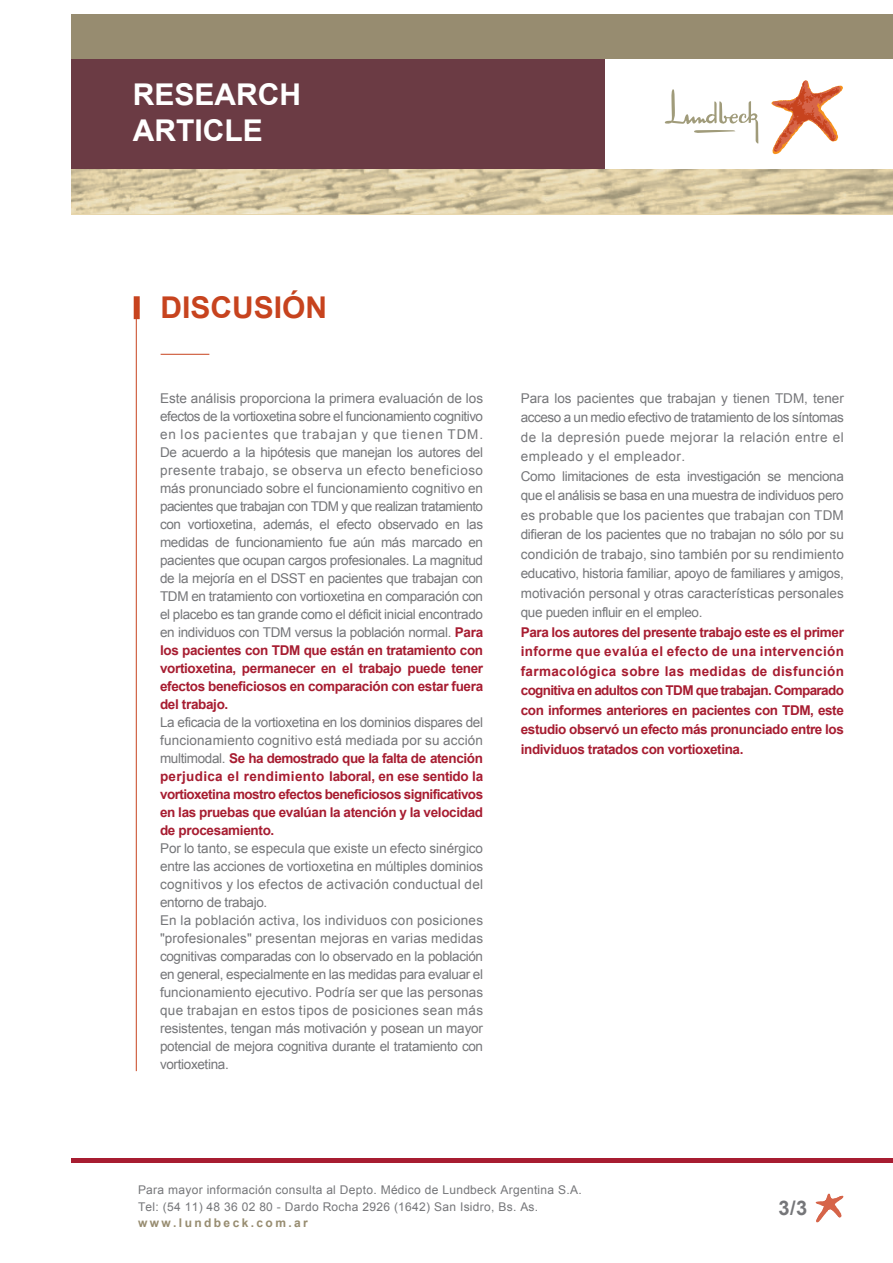
<style>
.page{position:relative;width:893px;height:1263px;background:#fff}
.page>*{position:absolute;margin:0;border:0;box-sizing:border-box;transform-origin:0 0}
.t1{font:700 30px/36px "Arial";color:#fff}
.t2{font:700 30px "Arial";color:#c7431e}
.t3{font:700 20.1px "Arial";color:#757679}
.t4{font:13.5px/18px "Arial";letter-spacing:-.01em;color:#757679}
.t5{font:700 13.5px/18px "Arial";letter-spacing:-.025em;color:#a71d31;text-align:justify}
.t6{font:12px/16.5px "Arial";letter-spacing:.025em;color:#757679}
.t7{font:700 12px "Arial";letter-spacing:.2em;color:#978c70}
.s1{font-weight:700;color:#a71d31}
.s2{font-weight:400;color:#757679}
</style>
<div class="page">
<div style="left:72px;top:14px;width:821px;height:45px;background:#978c70"></div>
<div style="left:72px;top:59px;width:565px;height:113px;background:#6b3b44"></div>
<div style="left:605px;top:59px;width:288px;height:113px;background:#fff"></div>
<svg style="left:72px;top:213px;width:821px;height:2px;background:#e0d1aa"></svg>
<hr style="left:161px;top:354px;width:48px;height:1px;background:#c7431e">
<svg style="left:664px;top:89px;width:95px;height:55px"></svg>
<svg style="left:771px;top:80px;width:72px;height:75px"></svg>
<svg style="left:816px;top:1194px;width:27px;height:28px"></svg>
<hr style="left:136px;top:298px;width:1px;height:773px;background:#c7431e">
<div style="left:134px;top:296px;width:6px;height:23px;background:#c7431e"></div>
<div style="left:72px;top:1158px;width:821px;height:5px;background:#a71d31"></div>
<img style="left:72px;top:170px;width:821px;height:43px">
<h1 class="t1" style="left:133px;top:78px;width:170px">RESEARCH<br>ARTICLE</h1>
<h1 class="t2" style="left:161px;top:288px;width:168px">DISCUSIÓN</h1>
<p class="t4" style="left:160px;top:389px;width:325px;text-align:justify">Este análisis proporciona la primera evaluación de los efectos de la vortioxetina sobre el funcionamiento cognitivo en los pacientes que trabajan y que tienen TDM.<br>De acuerdo a la hipótesis que manejan los autores del presente trabajo, se observa un efecto beneficioso más pronunciado sobre el funcionamiento cognitivo en pacientes que trabajan con TDM y que realizan tratamiento con vortioxetina, además, el efecto observado en las medidas de funcionamiento fue aún más marcado en pacientes que ocupan cargos profesionales. La magnitud de la mejoría en el DSST en pacientes que trabajan con TDM en tratamiento con vortioxetina en comparación con el placebo es tan grande como el déficit inicial encontrado en individuos con TDM versus la población normal. <span class="s1">Para los pacientes con TDM que están en tratamiento con vortioxetina, permanecer en el trabajo puede tener efectos beneficiosos en comparación con estar fuera del trabajo.</span></p>
<p class="t5" style="left:160px;top:713px;width:325px"><span class="s2">La eficacia de la vortioxetina en los dominios dispares del funcionamiento cognitivo está mediada por su acción multimodal.</span> Se ha demostrado que la falta de atención perjudica el rendimiento laboral, en ese sentido la vortioxetina mostro efectos beneficiosos significativos en las pruebas que evalúan la atención y la velocidad de procesamiento.</p>
<p class="t4" style="left:160px;top:839px;width:325px">Por lo tanto, se especula que existe un efecto sinérgico entre las acciones de vortioxetina en múltiples dominios cognitivos y los efectos de activación conductual del entorno de trabajo.<br>En la población activa, los individuos con posiciones "profesionales" presentan mejoras en varias medidas cognitivas comparadas con lo observado en la población en general, especialmente en las medidas para evaluar el funcionamiento ejecutivo. Podría ser que las personas que trabajan en estos tipos de posiciones sean más resistentes, tengan más motivación y posean un mayor potencial de mejora cognitiva durante el tratamiento con vortioxetina.</p>
<p class="t4" style="left:521px;top:388px;width:325px;line-height:19.5px">Para los pacientes que trabajan y tienen TDM, tener acceso a un medio efectivo de tratamiento de los síntomas de la depresión puede mejorar la relación entre el empleado y el empleador.<br>Como limitaciones de esta investigación se menciona que el análisis se basa en una muestra de individuos pero es probable que los pacientes que trabajan con TDM difieran de los pacientes que no trabajan no sólo por su condición de trabajo, sino también por su rendimiento educativo, historia familiar, apoyo de familiares y amigos, motivación personal y otras características personales que pueden influir en el empleo.</p>
<p class="t5" style="left:521px;top:622px;width:325px;line-height:19.5px">Para los autores del presente trabajo este es el primer informe que evalúa el efecto de una intervención farmacológica sobre las medidas de disfunción cognitiva en adultos con TDM que trabajan. Comparado con informes anteriores en pacientes con TDM, este estudio observó un efecto más pronunciado entre los individuos tratados con vortioxetina.</p>
<p class="t6" style="left:138px;top:1182px;width:445px">Para mayor información consulta al Depto. Médico de Lundbeck Argentina S.A.<br>Tel: (54 11) 48 36 02 80 - Dardo Rocha 2926 (1642) San Isidro, Bs. As.</p>
<p class="t7" style="left:138px;top:1215px;width:171px">www.lundbeck.com.ar</p>
<h2 class="t3" style="left:778px;top:1194px;width:30px">3/3</h2>
</div>
